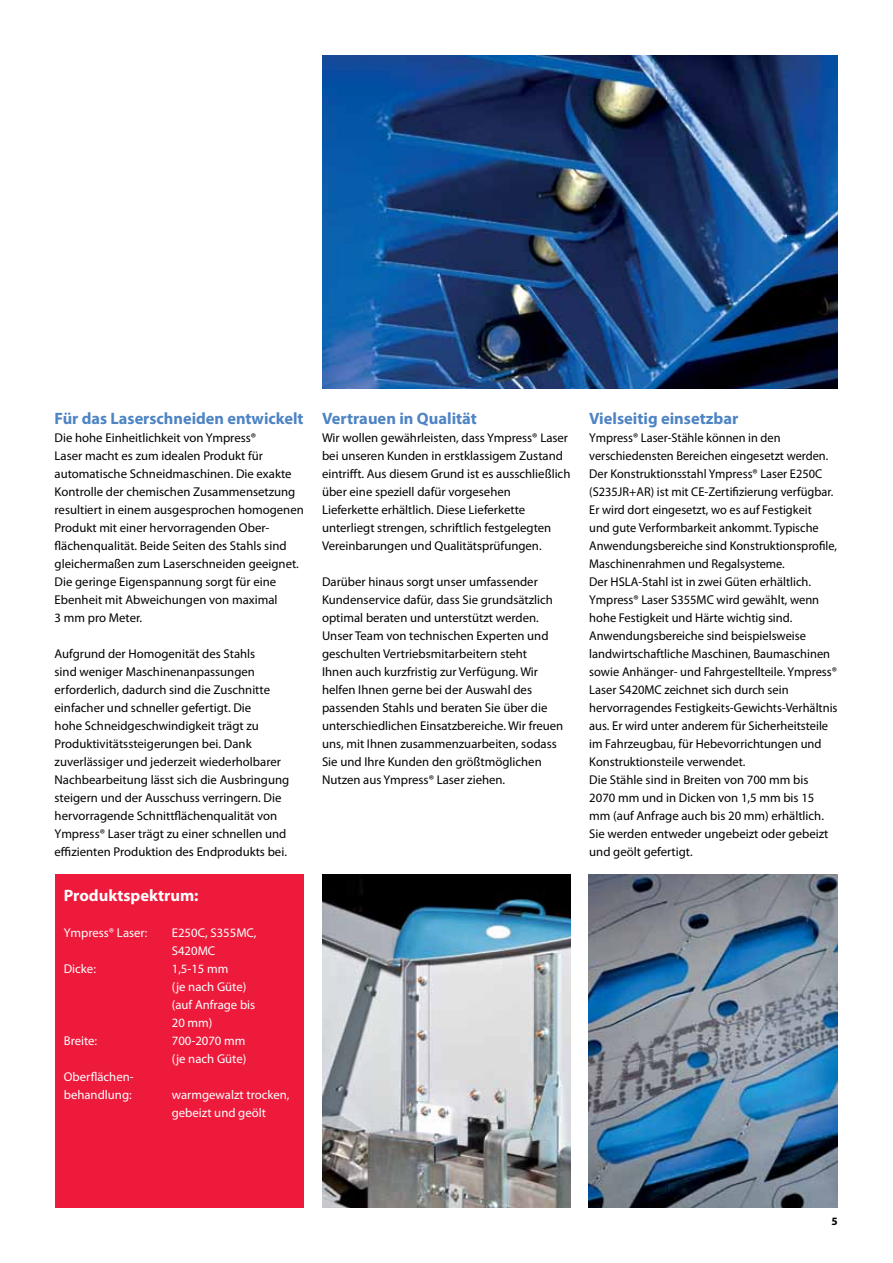
<style>
.page{position:relative;width:893px;height:1263px;background:#fff}
.page>*{position:absolute;margin:0;border:0;box-sizing:border-box;transform-origin:0 0}
.t1{font:700 16.5px "Myriad Pro";color:#4e84c4}
.t2{font:700 16.5px "Myriad Pro";color:#fff}
.t3{font:12.75px/18px "Myriad Pro";color:#000}
.t4{font:12.75px/18px "Myriad Pro";color:#fff}
.t5{font:700 11.25px "Myriad Pro";color:#000}
</style>
<div class="page">
<img style="left:322px;top:874px;width:249px;height:333px">
<img style="left:322px;top:55px;width:516px;height:333px">
<div style="left:55px;top:874px;width:249px;height:333px;background:#ed1a3b"></div>
<img style="left:589px;top:874px;width:249px;height:334px">
<p class="t1" style="left:55px;top:408px;width:250px">Für das Laserschneiden entwickelt</p>
<p class="t3" style="left:55px;top:429px;width:251px">Die hohe Einheitlichkeit von Ympress®<br>Laser macht es zum idealen Produkt für automatische Schneidmaschinen. Die exakte Kontrolle der chemischen Zusammensetzung resultiert in einem ausgesprochen homogenen Produkt mit einer hervorragenden Ober&shy;flächenqualität. Beide Seiten des Stahls sind gleichermaßen zum Laserschneiden geeignet.<br>Die geringe Eigenspannung sorgt für eine Ebenheit mit Abweichungen von maximal<br>3 mm pro Meter.</p>
<p class="t3" style="left:55px;top:645px;width:236px">Aufgrund der Homogenität des Stahls<br>sind weniger Maschinenanpassungen erforderlich, dadurch sind die Zuschnitte einfacher und schneller gefertigt. Die<br>hohe Schneidgeschwindigkeit trägt zu Produktivitätssteigerungen bei. Dank zuverlässiger und jederzeit wiederholbarer Nachbearbeitung lässt sich die Ausbringung steigern und der Ausschuss verringern. Die hervorragende Schnittflächenqualität von Ympress® Laser trägt zu einer schnellen und effizienten Produktion des Endprodukts bei.</p>
<p class="t2" style="left:64px;top:885px;width:136px">Produktspektrum:</p>
<p class="t4" style="left:64px;top:924px;width:85px">Ympress® Laser:</p>
<p class="t4" style="left:172px;top:924px;width:86px">E250C, S355MC,<br>S420MC</p>
<p class="t4" style="left:64px;top:960px;width:34px">Dicke:</p>
<p class="t4" style="left:172px;top:960px;width:85px">1,5-15 mm<br>(je nach Güte) (auf Anfrage bis<br>20 mm)</p>
<p class="t4" style="left:64px;top:1032px;width:35px">Breite:</p>
<p class="t4" style="left:172px;top:1032px;width:76px">700-2070 mm (je nach Güte)</p>
<p class="t4" style="left:64px;top:1068px;width:71px">Oberflächen&shy;behandlung:</p>
<p class="t4" style="left:172px;top:1086px;width:119px">warmgewalzt trocken, gebeizt und geölt</p>
<p class="t1" style="left:322px;top:408px;width:156px">Vertrauen in Qualität</p>
<p class="t3" style="left:322px;top:429px;width:250px">Wir wollen gewährleisten, dass Ympress® Laser bei unseren Kunden in erstklassigem Zustand eintrifft. Aus diesem Grund ist es ausschließlich über eine speziell dafür vorgesehen Lieferkette erhältlich. Diese Lieferkette unterliegt strengen, schriftlich festgelegten Vereinbarungen und Qualitätsprüfungen.</p>
<p class="t3" style="left:322px;top:573px;width:243px">Darüber hinaus sorgt unser umfassender Kundenservice dafür, dass Sie grundsätzlich optimal beraten und unterstützt werden.<br>Unser Team von technischen Experten und geschulten Vertriebsmitarbeitern steht<br>Ihnen auch kurzfristig zur Verfügung. Wir helfen Ihnen gerne bei der Auswahl des passenden Stahls und beraten Sie über die unterschiedlichen Einsatzbereiche. Wir freuen uns, mit Ihnen zusammenzuarbeiten, sodass Sie und Ihre Kunden den größtmöglichen Nutzen aus Ympress® Laser ziehen.</p>
<p class="t1" style="left:589px;top:408px;width:151px">Vielseitig einsetzbar</p>
<p class="t3" style="left:589px;top:429px;width:250px">Ympress® Laser-Stähle können in den verschiedensten Bereichen eingesetzt werden.<br>Der Konstruktionsstahl Ympress® Laser E250C (S235JR+AR) ist mit CE-Zertifizierung verfügbar.<br>Er wird dort eingesetzt, wo es auf Festigkeit<br>und gute Verformbarkeit ankommt. Typische Anwendungsbereiche sind Konstruktionsprofile, Maschinenrahmen und Regalsysteme.<br>Der HSLA-Stahl ist in zwei Güten erhältlich.<br>Ympress® Laser S355MC wird gewählt, wenn hohe Festigkeit und Härte wichtig sind.<br>Anwendungsbereiche sind beispielsweise landwirtschaftliche Maschinen, Baumaschinen sowie Anhänger- und Fahrgestellteile. Ympress® Laser S420MC zeichnet sich durch sein hervorragendes Festigkeits-Gewichts-Verhältnis aus. Er wird unter anderem für Sicherheitsteile im Fahrzeugbau, für Hebevorrichtungen und Konstruktionsteile verwendet.<br>Die Stähle sind in Breiten von 700 mm bis 2070 mm und in Dicken von 1,5 mm bis 15 mm (auf Anfrage auch bis 20 mm) erhältlich.<br>Sie werden entweder ungebeizt oder gebeizt und geölt gefertigt.</p>
<p class="t5" style="left:831px;top:1214px;width:8px">5</p>
</div>
